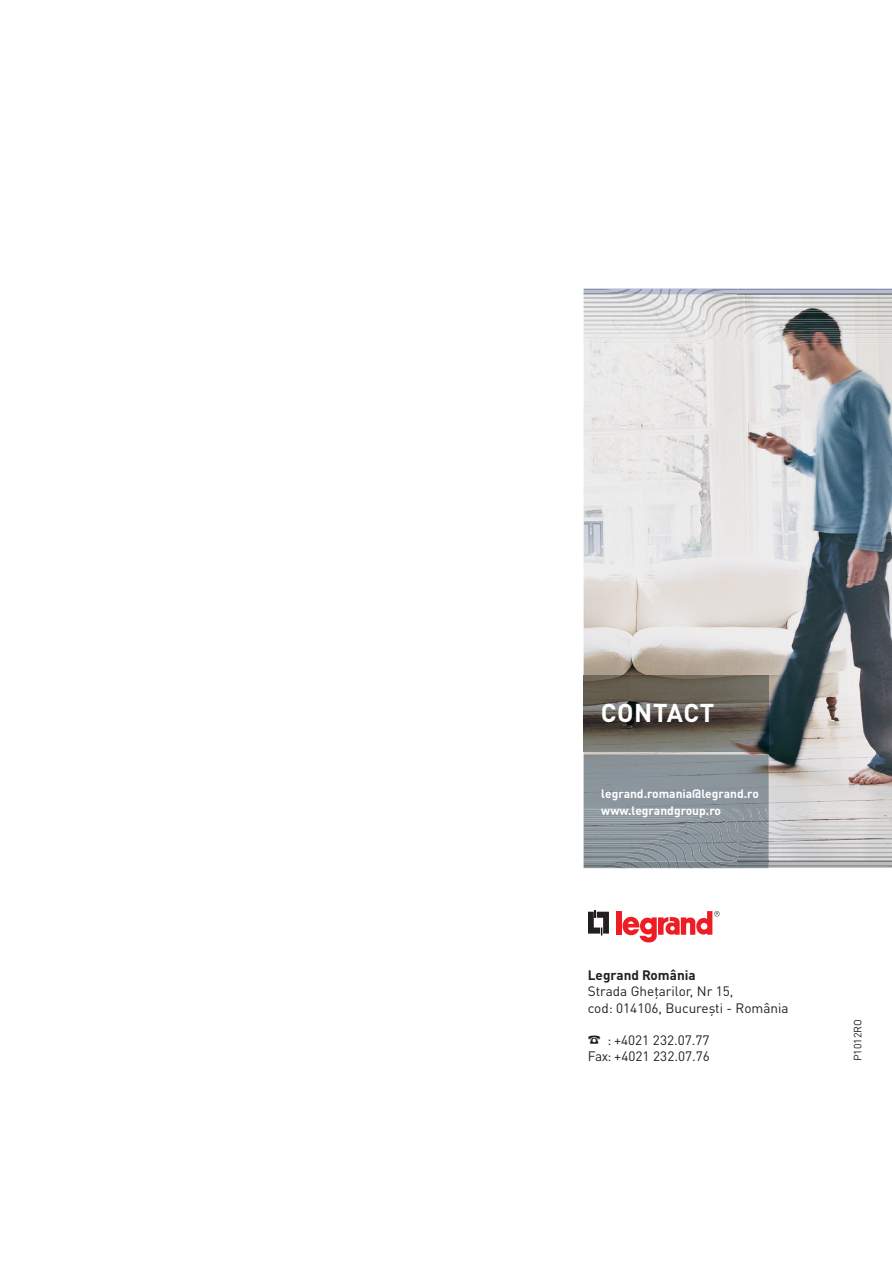
<style>
.page{position:relative;width:892px;height:1262px;background:#fff}
.page>*{position:absolute;margin:0;border:0;box-sizing:border-box;transform-origin:0 0}
.t1{font:700 25.5px "DIN Pro";letter-spacing:.02em;color:#fff}
.t2{font:13.5px/16.2px "DIN Pro";color:#231f20}
.t3{font:700 13.5px "DIN Pro";color:#231f20}
.t4{font:700 12px/16.6px "DIN Pro";color:#fff}
.t5{font:10.5px "DIN";color:#231f20}
</style>
<div class="page">
<img style="left:583px;top:299px;width:308px;height:561px">
<svg style="left:588px;top:910px;width:20px;height:25px"></svg>
<div style="left:616px;top:910px;width:5px;height:24px;background:#ee1d23"></div>
<svg style="left:622px;top:911px;width:97px;height:32px"></svg>
<img style="left:768px;top:860px;width:123px;height:1px">
<img style="left:768px;top:855px;width:123px;height:2px">
<img style="left:768px;top:851px;width:123px;height:2px">
<img style="left:768px;top:846px;width:123px;height:3px">
<img style="left:768px;top:842px;width:123px;height:2px">
<img style="left:768px;top:837px;width:123px;height:3px">
<img style="left:768px;top:831px;width:38px;height:4px">
<img style="left:768px;top:827px;width:46px;height:4px">
<img style="left:768px;top:814px;width:123px;height:13px">
<img style="left:771px;top:808px;width:120px;height:15px">
<img style="left:782px;top:808px;width:109px;height:10px">
<img style="left:795px;top:808px;width:47px;height:6px">
<img style="left:816px;top:808px;width:75px;height:1px">
<img style="left:583px;top:295px;width:154px;height:50px">
<img style="left:583px;top:295px;width:120px;height:31px">
<img style="left:583px;top:295px;width:106px;height:26px">
<img style="left:583px;top:295px;width:95px;height:22px">
<img style="left:583px;top:295px;width:86px;height:17px">
<img style="left:583px;top:295px;width:77px;height:13px">
<img style="left:583px;top:295px;width:66px;height:8px">
<img style="left:583px;top:295px;width:53px;height:4px">
<img style="left:739px;top:331px;width:152px;height:14px">
<img style="left:737px;top:314px;width:154px;height:17px">
<img style="left:737px;top:310px;width:46px;height:7px">
<img style="left:737px;top:305px;width:38px;height:5px">
<img style="left:737px;top:301px;width:154px;height:3px">
<img style="left:737px;top:295px;width:154px;height:4px">
<svg style="left:583px;top:288px;width:308px;height:7px;background:#aeb3c4"></svg>
<img style="left:583px;top:754px;width:185px;height:107px">
<img style="left:583px;top:808px;width:154px;height:53px">
<img style="left:737px;top:844px;width:31px;height:14px">
<img style="left:737px;top:839px;width:31px;height:5px">
<img style="left:737px;top:809px;width:31px;height:30px">
<img style="left:746px;top:808px;width:22px;height:25px">
<img style="left:757px;top:808px;width:11px;height:18px">
<svg style="left:765px;top:808px;width:3px;height:9px"></svg>
<svg style="left:583px;top:861px;width:308px;height:7px;background:#90969a"></svg>
<img style="left:737px;top:861px;width:31px;height:1px">
<img style="left:583px;top:675px;width:185px;height:76px">
<h1 class="t1" style="left:600px;top:703px;width:115px">CONTACT</h1>
<p class="t4" style="left:601px;top:786px;width:159px">legrand.romania@legrand.ro www.legrandgroup.ro</p>
<p class="t3" style="left:587px;top:970px;width:109px">Legrand România</p>
<p class="t2" style="left:587px;top:984px;width:202px">Strada Gheţarilor, Nr 15,<br>cod: 014106, București - România</p>
<p class="t2" style="left:587px;top:1032px;width:123px">☎ : +4021 232.07.77<br>Fax: +4021 232.07.76</p>
<p class="t5" style="left:853px;top:1061px;width:44px;rotate:-90deg">P1012RO</p>
</div>
